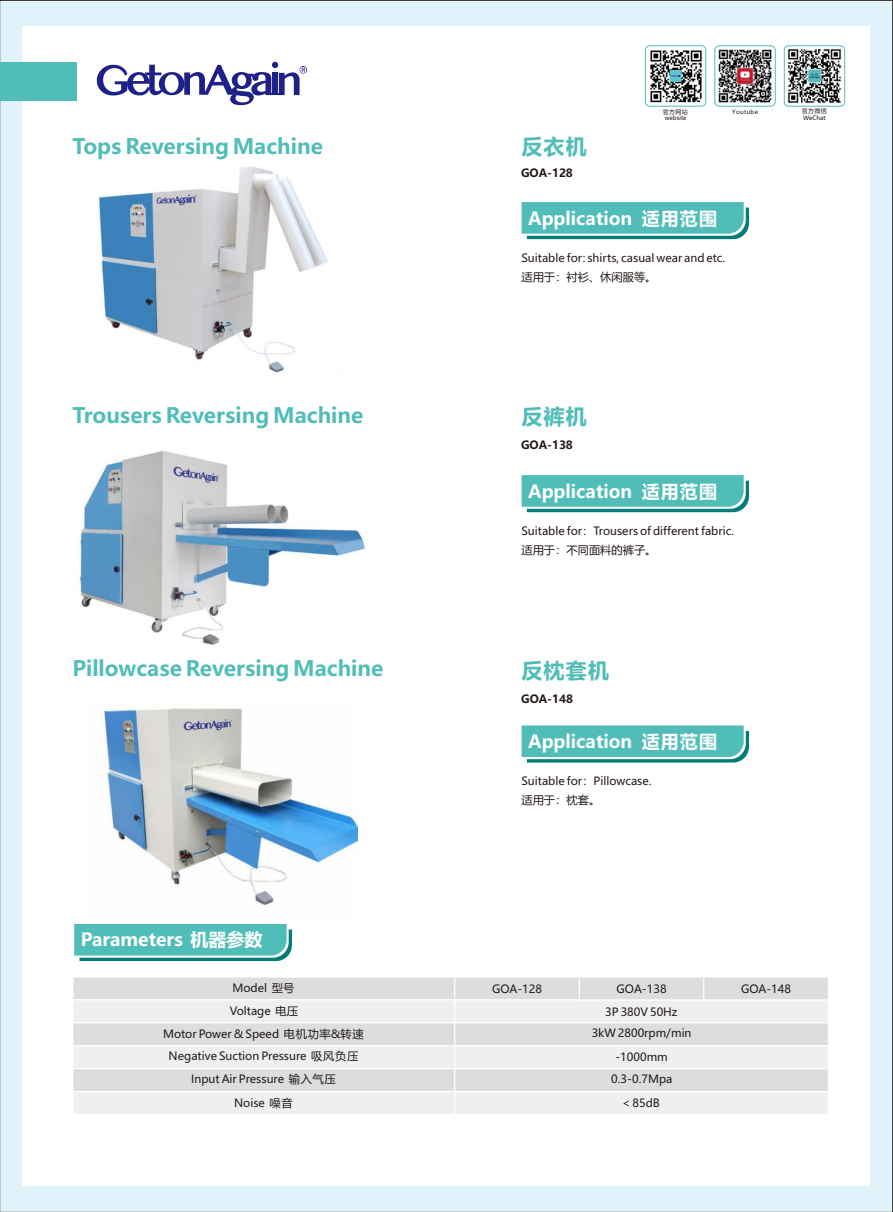
<style>
.page{position:relative;width:893px;height:1212px;background:#e0f2fa}
.page>*{position:absolute;margin:0;border:0;box-sizing:border-box;transform-origin:0 0}
.t1{font:700 21px "Microsoft Ya Hei";color:#50bdb8}
.t2{font:700 18px "Microsoft Ya Hei";color:#fff}
.t3{font:11.25px/23px "Microsoft Ya Hei";color:#231916}
.t4{font:700 11.25px "Microsoft Ya Hei";color:#231916}
.t5{font:6px "Microsoft Ya Hei";color:#231916}
.t6{font:5.85px "Microsoft Ya Hei";letter-spacing:.06em;color:#231916}
</style>
<div class="page">
<div style="left:22px;top:27px;width:848px;height:1159px;background:#fff"></div>
<svg style="left:97px;top:62px;width:210px;height:43px"></svg>
<div style="left:0;top:62px;width:77px;height:38px;background:#50bdb8"></div>
<img style="left:718px;top:49px;width:54px;height:54px">
<div style="left:714px;top:45px;width:62px;height:62px;border:1px solid #50bdb8;border-radius:5px"></div>
<img style="left:645px;top:46px;width:61px;height:60px;border-radius:4px">
<div style="left:645px;top:45px;width:61px;height:62px;border:1px solid #50bdb8;border-radius:4px"></div>
<div style="left:670px;top:70px;width:11px;height:12px;background:#5ec2d0"></div>
<svg style="left:670px;top:75px;width:11px;height:2px"></svg>
<img style="left:784px;top:46px;width:61px;height:60px;border-radius:4px">
<div style="left:784px;top:45px;width:61px;height:62px;border:1px solid #50bdb8;border-radius:4px"></div>
<img style="left:98px;top:166px;width:241px;height:207px">
<img style="left:79px;top:451px;width:286px;height:194px">
<img style="left:104px;top:708px;width:253px;height:197px">
<svg style="left:522px;top:202px;width:227px;height:37px;background:#55bbb7"></svg>
<svg style="left:522px;top:475px;width:227px;height:37px;background:#56bcb7"></svg>
<svg style="left:522px;top:725px;width:227px;height:37px;background:#58bdb8"></svg>
<svg style="left:73px;top:977px;width:755px;height:137px;background:#e6e7e7"></svg>
<svg style="left:74px;top:924px;width:218px;height:37px;background:#55bbb7"></svg>
<h1 class="t1" style="left:72px;top:137px;width:252px">Tops Reversing Machine</h1>
<h1 class="t1" style="left:521px;top:137px;width:67px">反衣机</h1>
<p class="t4" style="left:521px;top:168px;width:53px">GOA-128</p>
<p class="t5" style="left:663px;top:109px;width:27px">官方网站</p>
<p class="t6" style="left:732px;top:109px;width:27px">Youtube</p>
<p class="t5" style="left:802px;top:108px;width:27px">官方微信</p>
<p class="t5" style="left:665px;top:115px;width:23px">website</p>
<p class="t5" style="left:803px;top:115px;width:24px">WeChat</p>
<h1 class="t1" style="left:72px;top:406px;width:292px">Trousers Reversing Machine</h1>
<h1 class="t1" style="left:72px;top:659px;width:312px">Pillowcase Reversing Machine</h1>
<h2 class="t2" style="left:81px;top:932px;width:183px">Parameters 机器参数</h2>
<h2 class="t2" style="left:528px;top:210px;width:190px">Application 适用范围</h2>
<p class="t3" style="left:521px;top:250px;width:205px;line-height:18.6px">Suitable for: shirts, casual wear and etc.适用于：衬衫、休闲服等。</p>
<h1 class="t1" style="left:521px;top:407px;width:67px">反裤机</h1>
<p class="t4" style="left:521px;top:440px;width:53px">GOA-138</p>
<h2 class="t2" style="left:528px;top:483px;width:190px">Application 适用范围</h2>
<p class="t3" style="left:521px;top:523px;width:214px;line-height:18.6px">Suitable for：Trousers of different fabric.适用于：不同面料的裤子。</p>
<h1 class="t1" style="left:521px;top:661px;width:89px">反枕套机</h1>
<p class="t4" style="left:521px;top:694px;width:53px">GOA-148</p>
<h2 class="t2" style="left:528px;top:733px;width:190px">Application 适用范围</h2>
<p class="t3" style="left:521px;top:773px;width:132px;line-height:18.6px">Suitable for：Pillowcase.适用于：枕套。</p>
<p class="t3" style="left:163px;top:978px;width:202px;text-align:center">Model 型号<br>Voltage 电压<br>Motor Power &amp; Speed 电机功率&amp;转速<br>Negative Suction Pressure 吸风负压<br>Input Air Pressure 输入气压<br>Noise 噪音</p>
<p class="t3" style="left:492px;top:978px;width:51px">GOA-128</p>
<p class="t3" style="left:617px;top:978px;width:51px">GOA-138</p>
<p class="t3" style="left:741px;top:978px;width:51px">GOA-148</p>
<p class="t3" style="left:592px;top:1001px;width:101px;line-height:21.8px;text-align:center">3P 380V 50Hz<br>3kW 2800rpm/min</p>
<p class="t3" style="left:611px;top:1047px;width:62px;line-height:21.6px;text-align:center">-1000mm<br>0.3-0.7Mpa</p>
<p class="t3" style="left:622px;top:1093px;width:39px">&lt; 85dB</p>
</div>
